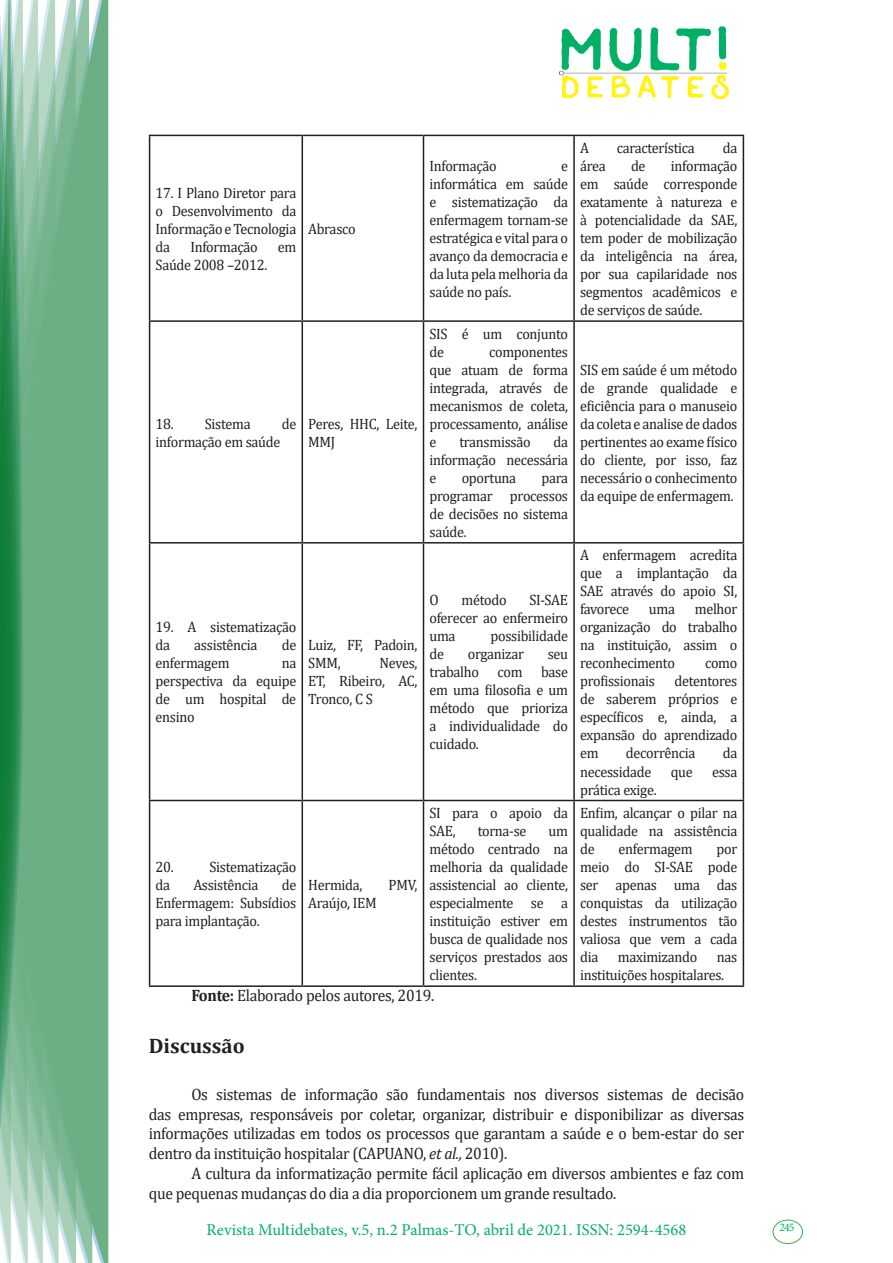
<style>
.page{position:relative;width:893px;height:1263px;background:#fff}
.page>*{position:absolute;margin:0;border:0;box-sizing:border-box;transform-origin:0 0}
.Titulo_2{font:700 21px "Cambria";color:#231f20}
.texto{font:16.5px/19.8px "Cambria";letter-spacing:-.02em;color:#231f20;text-align:justify;scale:.95 1}
.t1{font:16.5px "Minion Pro";color:#00b064}
.texto-2{font:15px/18px "Cambria";letter-spacing:-.02em;color:#231f20;text-align:justify;scale:.95 1}
.t2{font:11.7px "Minion Pro";color:#00b064}
.s1{font-weight:700}
.s2{font-style:italic}
</style>
<div class="page">
<img style="left:559px;top:26px;width:169px;height:72px">
<div style="left:95px;top:0;width:14px;height:1263px;background:#6caf84"></div>
<svg style="left:79px;top:0;width:16px;height:1263px;background:#71b289"></svg>
<svg style="left:62px;top:0;width:17px;height:1263px;background:#75b48c"></svg>
<svg style="left:45px;top:0;width:17px;height:1263px;background:#7cb792"></svg>
<svg style="left:30px;top:0;width:15px;height:1263px;background:#80ba96"></svg>
<svg style="left:0;top:0;width:30px;height:1263px;background:#61a97f"></svg>
<div style="left:772px;top:1219px;width:31px;height:25px;border:1px solid #40ae49;border-radius:50%"></div>
<hr style="left:149px;top:135px;width:153px;height:1px;background:#231f20">
<hr style="left:149px;top:136px;width:1px;height:184px;background:#231f20">
<hr style="left:302px;top:135px;width:121px;height:1px;background:#231f20">
<hr style="left:302px;top:136px;width:1px;height:184px;background:#231f20">
<hr style="left:423px;top:135px;width:151px;height:1px;background:#231f20">
<hr style="left:423px;top:136px;width:1px;height:184px;background:#231f20">
<hr style="left:574px;top:135px;width:170px;height:1px;background:#231f20">
<hr style="left:573px;top:136px;width:2px;height:184px;background:#231f20">
<hr style="left:743px;top:136px;width:1px;height:184px;background:#231f20">
<hr style="left:149px;top:320px;width:153px;height:2px;background:#231f20">
<hr style="left:149px;top:322px;width:1px;height:220px;background:#231f20">
<hr style="left:302px;top:320px;width:121px;height:2px;background:#231f20">
<hr style="left:302px;top:322px;width:1px;height:220px;background:#231f20">
<hr style="left:423px;top:320px;width:151px;height:2px;background:#231f20">
<hr style="left:423px;top:322px;width:1px;height:220px;background:#231f20">
<hr style="left:574px;top:320px;width:170px;height:2px;background:#231f20">
<hr style="left:573px;top:322px;width:2px;height:220px;background:#231f20">
<hr style="left:743px;top:322px;width:1px;height:220px;background:#231f20">
<hr style="left:149px;top:542px;width:153px;height:1px;background:#231f20">
<hr style="left:149px;top:543px;width:1px;height:257px;background:#231f20">
<hr style="left:302px;top:542px;width:121px;height:1px;background:#231f20">
<hr style="left:302px;top:543px;width:1px;height:257px;background:#231f20">
<hr style="left:423px;top:542px;width:151px;height:1px;background:#231f20">
<hr style="left:423px;top:543px;width:1px;height:257px;background:#231f20">
<hr style="left:574px;top:542px;width:170px;height:1px;background:#231f20">
<hr style="left:573px;top:543px;width:2px;height:257px;background:#231f20">
<hr style="left:743px;top:543px;width:1px;height:257px;background:#231f20">
<hr style="left:149px;top:800px;width:153px;height:1px;background:#231f20">
<hr style="left:149px;top:801px;width:1px;height:184px;background:#231f20">
<hr style="left:302px;top:800px;width:121px;height:1px;background:#231f20">
<hr style="left:302px;top:801px;width:1px;height:184px;background:#231f20">
<hr style="left:423px;top:800px;width:151px;height:1px;background:#231f20">
<hr style="left:423px;top:801px;width:1px;height:184px;background:#231f20">
<hr style="left:574px;top:800px;width:170px;height:1px;background:#231f20">
<hr style="left:573px;top:801px;width:2px;height:184px;background:#231f20">
<hr style="left:743px;top:801px;width:1px;height:184px;background:#231f20">
<hr style="left:149px;top:985px;width:153px;height:2px;background:#231f20">
<hr style="left:302px;top:985px;width:121px;height:2px;background:#231f20">
<hr style="left:423px;top:985px;width:151px;height:2px;background:#231f20">
<hr style="left:574px;top:985px;width:170px;height:2px;background:#231f20">
<p class="texto-2" style="left:156px;top:184px;width:150px">17. I Plano Diretor para o Desenvolvimento da Informação e Tecnologia da</p>
<p class="texto-2" style="left:190px;top:238px;width:72px">Informação</p>
<p class="texto-2" style="left:278px;top:238px;width:21px">em</p>
<p class="texto-2" style="left:156px;top:256px;width:119px">Saúde 2008 –2012.</p>
<p class="texto-2" style="left:308px;top:220px;width:51px">Abrasco</p>
<p class="texto-2" style="left:156px;top:415px;width:102px">18. Sistema</p>
<p class="texto-2" style="left:282px;top:415px;width:17px">de</p>
<p class="texto-2" style="left:156px;top:433px;width:133px">informação em saúde</p>
<p class="texto-2" style="left:308px;top:415px;width:116px">Peres, HHC, Leite,<br>MMJ</p>
<p class="texto-2" style="left:156px;top:618px;width:150px">19. A sistematização da</p>
<p class="texto-2" style="left:194px;top:636px;width:68px">assistência</p>
<p class="texto-2" style="left:282px;top:636px;width:17px">de</p>
<p class="texto-2" style="left:156px;top:654px;width:79px">enfermagem</p>
<p class="texto-2" style="left:156px;top:654px;width:150px;text-indent:126px">na perspectiva da equipe de um hospital de ensino</p>
<p class="texto-2" style="left:308px;top:636px;width:116px">Luiz, FF, Padoin,<br>SMM,</p>
<p class="texto-2" style="left:308px;top:654px;width:116px;text-indent:71px">Neves, ET, Ribeiro, AC, Tronco, C S</p>
<p class="texto-2" style="left:156px;top:858px;width:150px">20. Sistematização da</p>
<p class="texto-2" style="left:156px;top:876px;width:150px;text-indent:126px">de Enfermagem: Subsídios para implantação.</p>
<p class="texto-2" style="left:308px;top:876px;width:59px">Hermida,</p>
<p class="texto-2" style="left:389px;top:876px;width:32px">PMV,</p>
<p class="texto-2" style="left:193px;top:876px;width:70px">Assistência</p>
<p class="texto-2" style="left:308px;top:894px;width:73px">Araújo, IEM</p>
<p class="texto-2" style="left:429px;top:157px;width:72px">Informação</p>
<p class="texto-2" style="left:429px;top:157px;width:147px;text-indent:132px">e informática em saúde e sistematização da enfermagem tornam-se estratégica e vital para o avanço da democracia e da luta pela melhoria da saúde no país.</p>
<p class="texto-2" style="left:429px;top:325px;width:147px">SIS é um conjunto de</p>
<p class="texto-2" style="left:429px;top:343px;width:147px;text-indent:60px">componentes que atuam de forma integrada, através de mecanismos de coleta, processamento, análise e</p>
<p class="texto-2" style="left:429px;top:433px;width:147px;text-indent:124px">da informação necessária e</p>
<p class="texto-2" style="left:459px;top:433px;width:76px">transmissão</p>
<p class="texto-2" style="left:462px;top:469px;width:59px">oportuna</p>
<p class="texto-2" style="left:429px;top:469px;width:147px;text-indent:112px">para programar processos de decisões no sistema saúde.</p>
<p class="texto-2" style="left:429px;top:591px;width:11px">O</p>
<p class="texto-2" style="left:462px;top:591px;width:49px">método</p>
<p class="texto-2" style="left:429px;top:591px;width:147px;text-indent:100px">SI-SAE oferecer ao enfermeiro uma</p>
<p class="texto-2" style="left:490px;top:627px;width:83px">possibilidade</p>
<p class="texto-2" style="left:429px;top:645px;width:17px">de</p>
<p class="texto-2" style="left:468px;top:645px;width:61px">organizar</p>
<p class="texto-2" style="left:429px;top:645px;width:147px;text-indent:118px">seu trabalho com base em uma filosofia e um método que prioriza a individualidade do cuidado.</p>
<p class="texto-2" style="left:429px;top:804px;width:147px">SI para o apoio da<br>SAE,</p>
<p class="texto-2" style="left:478px;top:822px;width:53px">torna-se</p>
<p class="texto-2" style="left:429px;top:822px;width:147px;text-indent:119px">um método centrado na melhoria da qualidade assistencial ao cliente, especialmente se a instituição estiver em busca de qualidade nos serviços prestados aos clientes.</p>
<p class="texto-2" style="left:580px;top:139px;width:11px">A</p>
<p class="texto-2" style="left:617px;top:139px;width:84px">característica</p>
<p class="texto-2" style="left:723px;top:139px;width:17px">da</p>
<p class="texto-2" style="left:580px;top:157px;width:29px">área</p>
<p class="texto-2" style="left:631px;top:157px;width:17px">de</p>
<p class="texto-2" style="left:580px;top:157px;width:167px;text-indent:91px">informação em saúde corresponde exatamente à natureza e à potencialidade da SAE, tem poder de mobilização da inteligência na área, por sua capilaridade nos segmentos acadêmicos e de serviços de saúde.</p>
<p class="texto-2" style="left:580px;top:361px;width:167px">SIS em saúde é um método de grande qualidade e eficiência para o manuseio da coleta e analise de dados pertinentes ao exame físico do cliente, por isso, faz necessário o conhecimento da equipe de enfermagem.</p>
<p class="texto-2" style="left:580px;top:546px;width:167px">A enfermagem acredita que a implantação da SAE através do apoio SI, favorece</p>
<p class="texto-2" style="left:580px;top:600px;width:167px;text-indent:115px">melhor organização do trabalho na instituição, assim o reconhecimento</p>
<p class="texto-2" style="left:649px;top:600px;width:29px">uma</p>
<p class="texto-2" style="left:705px;top:654px;width:36px">como</p>
<p class="texto-2" style="left:580px;top:672px;width:80px">profissionais</p>
<p class="texto-2" style="left:580px;top:672px;width:167px;text-indent:94px">detentores de saberem próprios e específicos e, ainda, a expansão do aprendizado em</p>
<p class="texto-2" style="left:626px;top:744px;width:75px">decorrência</p>
<p class="texto-2" style="left:723px;top:744px;width:17px">da</p>
<p class="texto-2" style="left:580px;top:762px;width:76px">necessidade</p>
<p class="texto-2" style="left:671px;top:762px;width:25px">que</p>
<p class="texto-2" style="left:712px;top:762px;width:28px">essa</p>
<p class="texto-2" style="left:580px;top:780px;width:82px">prática exige.</p>
<p class="texto-2" style="left:580px;top:804px;width:167px">Enfim, alcançar o pilar na qualidade na assistência de</p>
<p class="texto-2" style="left:619px;top:840px;width:79px">enfermagem</p>
<p class="texto-2" style="left:580px;top:840px;width:167px;text-indent:137px">por meio do SI-SAE pode ser apenas uma das conquistas da utilização destes instrumentos tão valiosa que vem a cada dia</p>
<p class="texto-2" style="left:618px;top:948px;width:85px">maximizando</p>
<p class="texto-2" style="left:580px;top:948px;width:167px;text-indent:137px">nas instituições hospitalares.</p>
<p class="texto" style="left:191px;top:985px;width:257px"><span class="s1">Fonte:</span> Elaborado pelos autores, 2019.</p>
<p class="Titulo_2" style="left:149px;top:1031px;width:97px">Discussão</p>
<p class="texto" style="left:149px;top:1084px;width:628px;text-indent:43px">Os sistemas de informação são fundamentais nos diversos sistemas de decisão das empresas, responsáveis por coletar, organizar, distribuir e disponibilizar as diversas informações utilizadas em todos os processos que garantam a saúde e o bem-estar do ser dentro da instituição hospitalar (CAPUANO, <span class="s2">et al.,</span> 2010).</p>
<p class="texto" style="left:149px;top:1163px;width:628px;text-indent:43px">A cultura da informatização permite fácil aplicação em diversos ambientes e faz com que pequenas mudanças do dia a dia proporcionem um grande resultado.</p>
<p class="t1" style="left:207px;top:1218px;width:481px">Revista Multidebates, v.5, n.2 Palmas-TO, abril de 2021. ISSN: 2594-4568</p>
<p class="t2" style="left:779px;top:1219px;width:16px">245</p>
</div>
